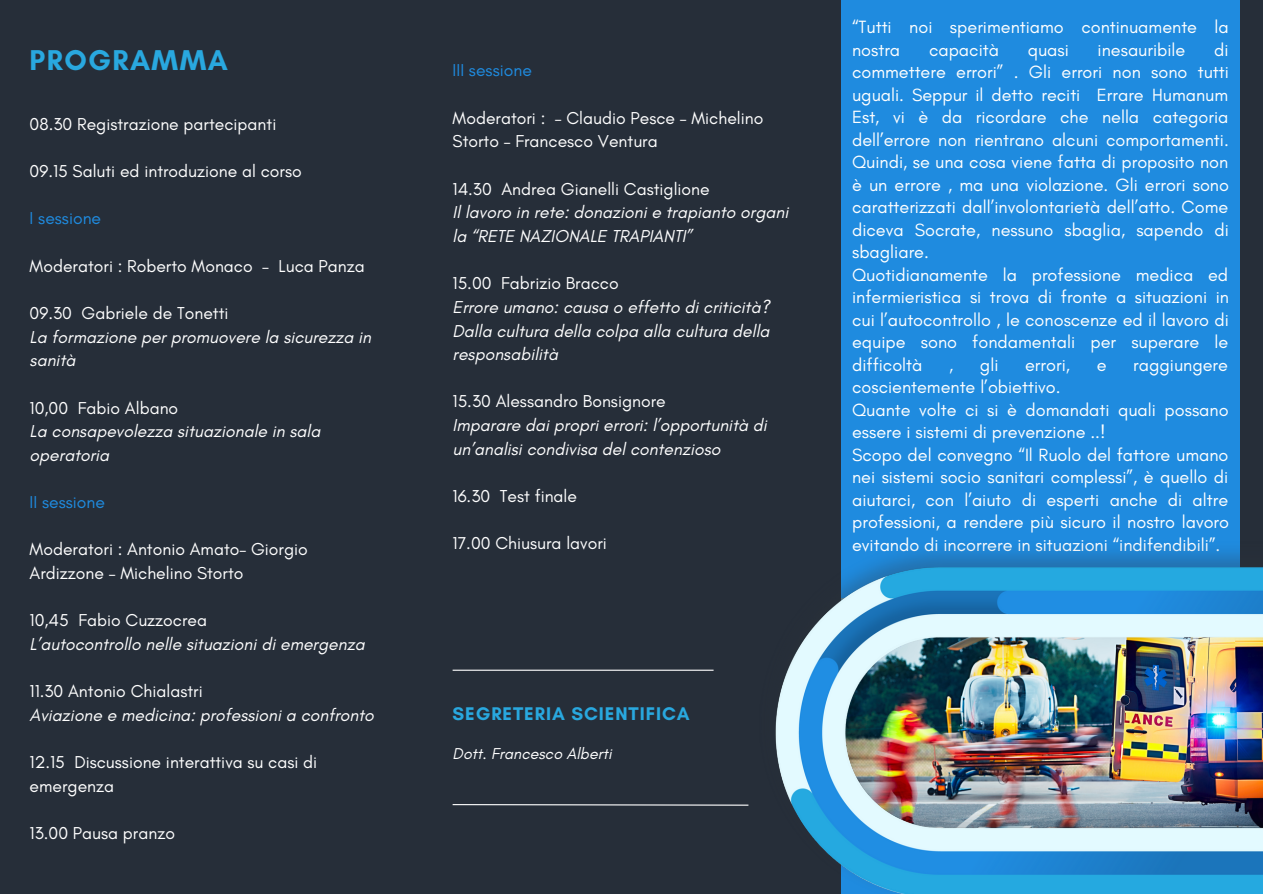
<style>
.page{position:relative;width:1263px;height:894px;background:#fff}
.page>*{position:absolute;margin:0;border:0;box-sizing:border-box;transform-origin:0 0}
.t1{font:700 29.1px "Glacial Indifference";letter-spacing:.05em;color:#29a8df}
.t2{font:700 18.6px "Glacial Indifference";letter-spacing:.05em;color:#29a8df}
.t3{font:18px/22.5px "Glacial Indifference";color:#fff}
.t4{font:17.55px/23.5px "Glacial Indifference";color:#fff}
.t5{font:italic 17.55px/23.5px "Glacial Indifference";color:#fff}
.t6{font:17.55px "Glacial Indifference";color:#1f8bdf}
.t7{font:italic 16.05px "Glacial Indifference";color:#fff}
</style>
<div class="page">
<div style="left:0;top:0;width:1263px;height:893px;background:#262e39"></div>
<div style="left:841px;top:0;width:398px;height:893px;background:#1f8bdf"></div>
<svg style="left:452px;top:804px;width:262px;height:2px"></svg>
<hr style="left:453px;top:669px;width:261px;height:1px;background:#fff">
<img style="left:714px;top:501px;width:549px;height:392px">
<h1 class="t1" style="left:30px;top:42px;width:200px">PROGRAMMA</h1>
<p class="t4" style="left:30px;top:112px;width:248px">08.30 Registrazione partecipanti</p>
<p class="t4" style="left:30px;top:159px;width:274px">09.15 Saluti ed introduzione al corso</p>
<p class="t6" style="left:30px;top:208px;width:73px">I sessione</p>
<p class="t4" style="left:30px;top:254px;width:337px">Moderatori : Roberto Monaco – Luca Panza</p>
<p class="t4" style="left:30px;top:301px;width:200px">09.30 Gabriele de Tonetti</p>
<p class="t5" style="left:30px;top:324px;width:343px">La formazione per promuovere la sicurezza in sanità</p>
<p class="t4" style="left:30px;top:395px;width:150px">10,00 Fabio Albano</p>
<p class="t5" style="left:30px;top:419px;width:292px">La consapevolezza situazionale in sala operatoria</p>
<p class="t6" style="left:30px;top:491px;width:77px">II sessione</p>
<p class="t4" style="left:30px;top:537px;width:280px">Moderatori : Antonio Amato– Giorgio<br>Ardizzone – Michelino Storto</p>
<p class="t4" style="left:30px;top:608px;width:179px">10,45 Fabio Cuzzocrea</p>
<p class="t5" style="left:30px;top:632px;width:337px">L’autocontrollo nelle situazioni di emergenza</p>
<p class="t4" style="left:30px;top:679px;width:175px">11.30 Antonio Chialastri</p>
<p class="t5" style="left:30px;top:702px;width:346px">Aviazione e medicina: professioni a confronto</p>
<p class="t4" style="left:30px;top:750px;width:289px">12.15 Discussione interattiva su casi di emergenza</p>
<p class="t4" style="left:30px;top:820px;width:147px">13.00 Pausa pranzo</p>
<p class="t6" style="left:453px;top:60px;width:81px">III sessione</p>
<p class="t4" style="left:453px;top:106px;width:312px">Moderatori : – Claudio Pesce – Michelino<br>Storto – Francesco Ventura</p>
<p class="t4" style="left:453px;top:177px;width:259px">14.30 Andrea Gianelli Castiglione</p>
<p class="t5" style="left:453px;top:200px;width:337px">Il lavoro in rete: donazioni e trapianto organi la “RETE NAZIONALE TRAPIANTI”</p>
<p class="t4" style="left:453px;top:271px;width:168px">15.00 Fabrizio Bracco</p>
<p class="t5" style="left:453px;top:295px;width:318px;text-align:justify">Errore umano: causa o effetto di criticità?<br>Dalla cultura della colpa alla cultura della responsabilità</p>
<p class="t4" style="left:453px;top:389px;width:215px">15.30 Alessandro Bonsignore</p>
<p class="t5" style="left:453px;top:413px;width:316px">Imparare dai propri errori: l’opportunità di un’analisi condivisa del contenzioso</p>
<p class="t4" style="left:453px;top:484px;width:126px">16.30 Test finale</p>
<p class="t4" style="left:453px;top:531px;width:156px">17.00 Chiusura lavori</p>
<p class="t2" style="left:453px;top:701px;width:239px">SEGRETERIA SCIENTIFICA</p>
<p class="t7" style="left:453px;top:743px;width:161px">Dott. Francesco Alberti</p>
<p class="t3" style="left:852px;top:15px;width:378px">“Tutti noi sperimentiamo continuamente la nostra</p>
<p class="t3" style="left:852px;top:38px;width:378px;text-indent:362px">di commettere errori” . Gli errori non sono tutti uguali. Seppur il detto reciti Errare Humanum Est, vi è da ricordare che nella categoria dell’errore non rientrano alcuni comportamenti.<br>Quindi, se una cosa viene fatta di proposito non è un errore , ma una violazione. Gli errori sono caratterizzati dall’involontarietà dell’atto. Come diceva Socrate, nessuno sbaglia, sapendo di sbagliare.<br>Quotidianamente la professione medica ed infermieristica si trova di fronte a situazioni in cui l’autocontrollo , le conoscenze ed il lavoro di equipe sono fondamentali per superare le difficoltà</p>
<p class="t3" style="left:949px;top:353px;width:6px">,</p>
<p class="t3" style="left:980px;top:353px;width:20px">gli</p>
<p class="t3" style="left:1025px;top:353px;width:46px">errori,</p>
<p class="t3" style="left:1097px;top:353px;width:11px">e</p>
<p class="t3" style="left:1133px;top:353px;width:96px">raggiungere</p>
<p class="t3" style="left:852px;top:375px;width:378px">coscientemente l’obiettivo.<br>Quante volte ci si è domandati quali possano essere i sistemi di prevenzione ..!<br>Scopo del convegno “Il Ruolo del fattore umano nei sistemi socio sanitari complessi”, è quello di aiutarci, con l’aiuto di esperti anche di altre professioni, a rendere più sicuro il nostro lavoro evitando di incorrere in situazioni “indifendibili”.</p>
<p class="t3" style="left:929px;top:38px;width:71px">capacità</p>
<p class="t3" style="left:1028px;top:38px;width:43px">quasi</p>
<p class="t3" style="left:1098px;top:38px;width:89px">inesauribile</p>
</div>
